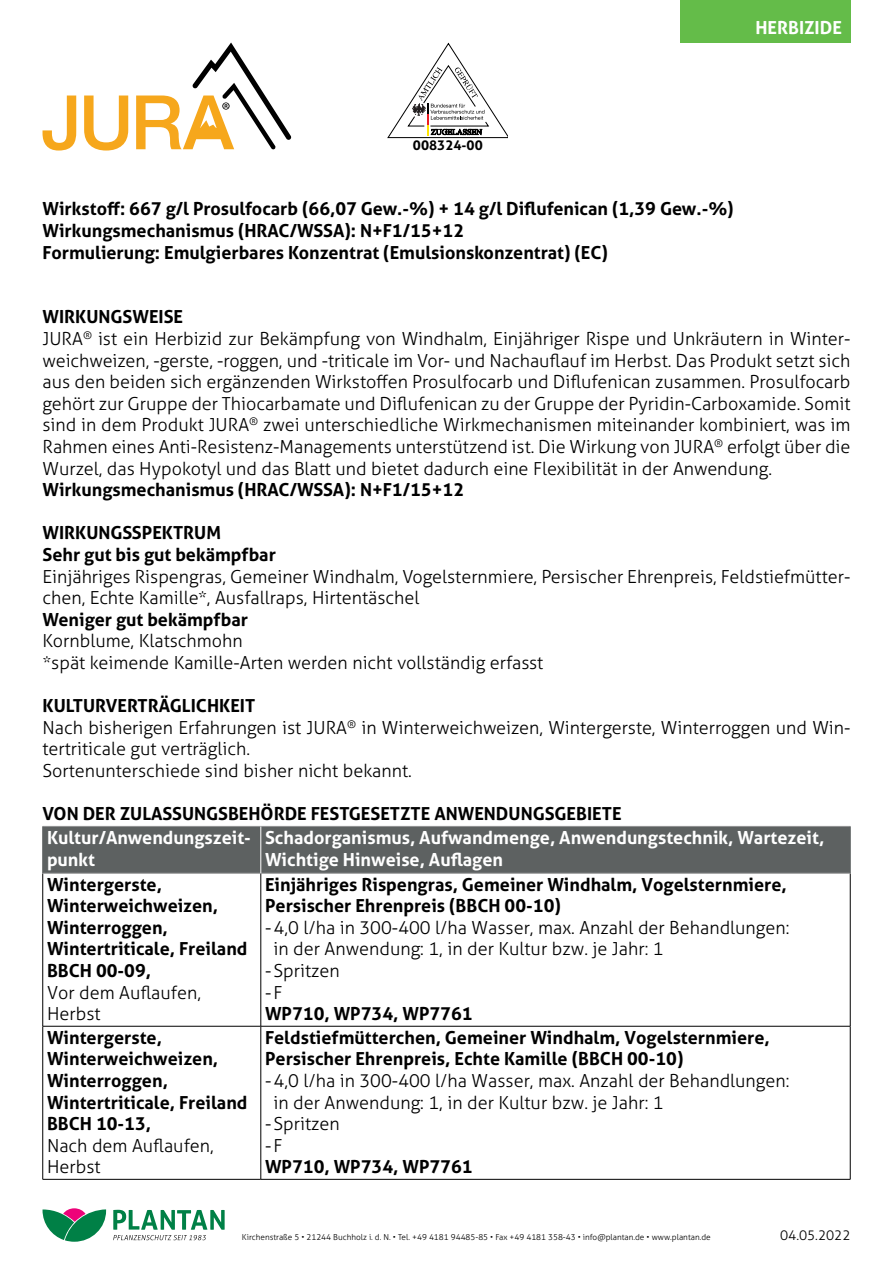
<style>
.page{position:relative;width:893px;height:1263px;background:#fff}
.page>*{position:absolute;margin:0;border:0;box-sizing:border-box;transform-origin:0 0}
.Broodtekst{font:300 18px/21.6px "Aller";color:#000}
.Broodtekst-2{font:700 18px/21.6px "Aller";color:#000}
.Z_Überschrift{font:700 18px/21.6px "Aller";color:#fff}
.Body{font:700 18px "Aller";color:#000}
.t1{font:300 13.5px "Aller";color:#000}
.t2{font:700 13.5px "Aller";color:#000}
.t3{font:300 8.25px "Aller";color:#000}
</style>
<div class="page">
<svg style="left:388px;top:43px;width:120px;height:96px"></svg>
<div style="left:680px;top:0;width:170px;height:43px;background:#64bc49"></div>
<svg style="left:43px;top:1208px;width:63px;height:34px"></svg>
<svg style="left:113px;top:1210px;width:112px;height:30px"></svg>
<div style="left:43px;top:827px;width:807px;height:46px;background:#5d6161"></div>
<hr style="left:42px;top:873px;width:1px;height:153px;background:#000">
<hr style="left:261px;top:873px;width:1px;height:153px;background:#000">
<hr style="left:850px;top:873px;width:1px;height:153px;background:#000">
<hr style="left:43px;top:1026px;width:218px;height:1px;background:#000">
<hr style="left:42px;top:1026px;width:1px;height:153px;background:#000">
<hr style="left:261px;top:1026px;width:589px;height:1px;background:#000">
<hr style="left:261px;top:1026px;width:1px;height:153px;background:#000">
<hr style="left:850px;top:1026px;width:1px;height:153px;background:#000">
<hr style="left:43px;top:1179px;width:218px;height:1px;background:#000">
<hr style="left:261px;top:1179px;width:589px;height:1px;background:#000">
<hr style="left:43px;top:826px;width:218px;height:1px;background:#909192">
<hr style="left:261px;top:826px;width:589px;height:1px;background:#909192">
<hr style="left:43px;top:873px;width:218px;height:1px;background:#909192">
<hr style="left:261px;top:873px;width:589px;height:1px;background:#909192">
<hr style="left:42px;top:826px;width:1px;height:47px;background:#5d6161">
<hr style="left:850px;top:826px;width:1px;height:47px;background:#5d6161">
<hr style="left:261px;top:826px;width:1px;height:47px;background:#fff">
<svg style="left:43px;top:96px;width:33px;height:55px"></svg>
<svg style="left:84px;top:96px;width:44px;height:55px"></svg>
<svg style="left:136px;top:43px;width:155px;height:106px"></svg>
<p class="Z_Überschrift" style="left:755px;top:17px;width:88px">HERBIZIDE</p>
<p class="t2" style="left:413px;top:137px;width:71px">008324-00</p>
<p class="Broodtekst-2" style="left:43px;top:198px;width:693px">Wirkstoff: 667 g/l Prosulfocarb (66,07 Gew.-%) + 14 g/l Diflufenican (1,39 Gew.-%)</p>
<p class="Broodtekst-2" style="left:43px;top:220px;width:423px">Wirkungsmechanismus (HRAC/WSSA): N+F1/15+12</p>
<p class="Broodtekst-2" style="left:43px;top:241px;width:567px">Formulierung: Emulgierbares Konzentrat (Emulsionskonzentrat) (EC)</p>
<p class="Broodtekst-2" style="left:43px;top:306px;width:142px">WIRKUNGSWEISE</p>
<p class="Broodtekst" style="left:43px;top:328px;width:809px;text-align:justify">JURA<sup>®</sup> ist ein Herbizid zur Bekämpfung von Windhalm, Einjähriger Rispe und Unkräutern in Winter&shy;weichweizen, -gerste, -roggen, und -triticale im Vor- und Nachauflauf im Herbst. Das Produkt setzt sich aus den beiden sich ergänzenden Wirkstoffen Prosulfocarb und Diflufenican zusammen. Prosulfocarb gehört zur Gruppe der Thiocarbamate und Diflufenican zu der Gruppe der Pyridin-Carboxamide. Somit sind in dem Produkt JURA<sup>®</sup> zwei unterschiedliche Wirkmechanismen miteinander kombiniert, was im Rahmen eines Anti-Resistenz-Managements unterstützend ist. Die Wirkung von JURA<sup>®</sup> erfolgt über die Wurzel, das Hypokotyl und das Blatt und bietet dadurch eine Flexibilität in der Anwendung.</p>
<p class="Broodtekst-2" style="left:43px;top:479px;width:423px">Wirkungsmechanismus (HRAC/WSSA): N+F1/15+12</p>
<p class="Broodtekst-2" style="left:43px;top:522px;width:180px">WIRKUNGSSPEKTRUM</p>
<p class="Broodtekst-2" style="left:43px;top:544px;width:235px">Sehr gut bis gut bekämpfbar</p>
<p class="Broodtekst" style="left:43px;top:565px;width:809px">Einjähriges Rispengras, Gemeiner Windhalm, Vogelsternmiere, Persischer Ehrenpreis, Feldstiefmütter&shy;chen, Echte Kamille*, Ausfallraps, Hirtentäschel</p>
<p class="Broodtekst-2" style="left:43px;top:608px;width:207px">Weniger gut bekämpfbar</p>
<p class="Broodtekst" style="left:43px;top:630px;width:202px">Kornblume, Klatschmohn</p>
<p class="Broodtekst" style="left:43px;top:652px;width:502px">*spät keimende Kamille-Arten werden nicht vollständig erfasst</p>
<p class="Broodtekst-2" style="left:43px;top:695px;width:214px">KULTURVERTRÄGLICHKEIT</p>
<p class="Broodtekst" style="left:43px;top:717px;width:809px">Nach bisherigen Erfahrungen ist JURA<sup>®</sup> in Winterweichweizen, Wintergerste, Winterroggen und Win&shy;tertriticale gut verträglich.</p>
<p class="Broodtekst" style="left:43px;top:760px;width:371px">Sortenunterschiede sind bisher nicht bekannt.</p>
<p class="Broodtekst-2" style="left:43px;top:803px;width:581px">VON DER ZULASSUNGSBEHÖRDE FESTGESETZTE ANWENDUNGSGEBIETE</p>
<p class="Z_Überschrift" style="left:47px;top:827px;width:205px">Kultur/Anwendungszeit&shy;punkt</p>
<p class="Z_Überschrift" style="left:265px;top:827px;width:561px">Schadorganismus, Aufwandmenge, Anwendungstechnik, Wartezeit,<br>Wichtige Hinweise, Auflagen</p>
<p class="Broodtekst-2" style="left:47px;top:873px;width:202px">Wintergerste,<br>Winterweichweizen,<br>Winterroggen,<br>Wintertriticale, Freiland</p>
<p class="Broodtekst-2" style="left:47px;top:960px;width:106px">BBCH 00-09,</p>
<p class="Broodtekst" style="left:47px;top:981px;width:156px">Vor dem Auflaufen,<br>Herbst</p>
<p class="Broodtekst-2" style="left:265px;top:873px;width:523px">Einjähriges Rispengras, Gemeiner Windhalm, Vogelsternmiere,<br>Persischer Ehrenpreis (BBCH 00-10)</p>
<p class="Broodtekst" style="left:274px;top:917px;width:517px;text-indent:-9px">- 4,0 l/ha in 300-400 l/ha Wasser, max. Anzahl der Behandlungen: in der Anwendung: 1, in der Kultur bzw. je Jahr: 1</p>
<p class="Broodtekst" style="left:265px;top:960px;width:76px">- Spritzen</p>
<p class="Broodtekst" style="left:265px;top:981px;width:19px">-F</p>
<p class="Body" style="left:265px;top:1003px;width:209px">WP710, WP734, WP7761</p>
<p class="Broodtekst-2" style="left:47px;top:1026px;width:116px">Wintergerste,</p>
<p class="Broodtekst-2" style="left:47px;top:1048px;width:173px">Winterweichweizen,</p>
<p class="Broodtekst-2" style="left:47px;top:1070px;width:122px">Winterroggen,</p>
<p class="Broodtekst-2" style="left:47px;top:1091px;width:202px">Wintertriticale, Freiland</p>
<p class="Broodtekst-2" style="left:47px;top:1113px;width:106px">BBCH 10-13,</p>
<p class="Broodtekst" style="left:47px;top:1134px;width:168px">Nach dem Auflaufen,<br>Herbst</p>
<p class="Broodtekst-2" style="left:265px;top:1026px;width:506px">Feldstiefmütterchen, Gemeiner Windhalm, Vogelsternmiere,<br>Persischer Ehrenpreis, Echte Kamille (BBCH 00-10)</p>
<p class="Broodtekst" style="left:274px;top:1070px;width:517px;text-indent:-9px">- 4,0 l/ha in 300-400 l/ha Wasser, max. Anzahl der Behandlungen: in der Anwendung: 1, in der Kultur bzw. je Jahr: 1</p>
<p class="Broodtekst" style="left:265px;top:1113px;width:76px">- Spritzen</p>
<p class="Broodtekst" style="left:265px;top:1134px;width:19px">-F</p>
<p class="Broodtekst-2" style="left:265px;top:1156px;width:209px">WP710, WP734, WP7761</p>
<p class="t3" style="left:242px;top:1232px;width:470px">Kirchenstraße 5 • 21244 Buchholz i. d. N. • Tel. +49 4181 94485-85 • Fax +49 4181 358-43 • info@plantan.de • www.plantan.de</p>
<p class="t1" style="left:780px;top:1227px;width:72px">04.05.2022</p>
</div>
